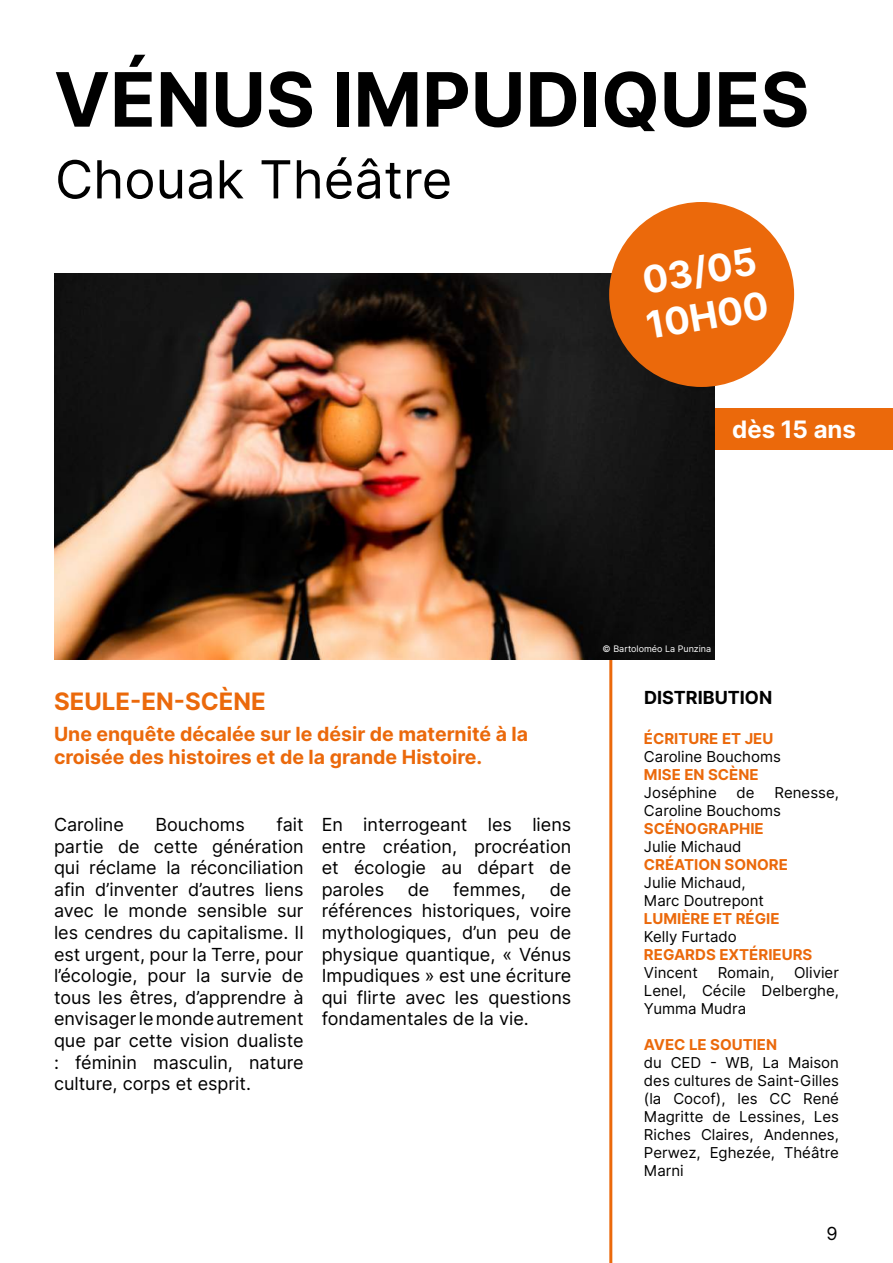
<style>
.page{position:relative;width:893px;height:1263px;background:#fff}
.page>*{position:absolute;margin:0;border:0;box-sizing:border-box;transform-origin:0 0}
.t1{font:700 75px "Inter";color:#000}
.t2{font:52.5px "Inter";color:#000}
.t3{font:700 37.5px/45px "Inter";color:#fff}
.t4{font:700 24px "Inter";color:#eb690b}
.t5{font:700 24px "Inter";color:#fff}
.t6{font:700 19.5px/23.4px "Inter";color:#eb690b}
.t7{font:18px/21.6px "Inter";color:#000;text-align:justify}
.t8{font:700 18px "Inter";color:#000}
.t9{font:15px/18px "Inter";color:#000}
.t10{font:700 15px "Inter";color:#eb690b}
.t11{font:9px "Inter";color:#fff}
</style>
<div class="page">
<div style="left:680px;top:409px;width:213px;height:41px;background:#eb690b"></div>
<hr style="left:609px;top:640px;width:3px;height:623px;background:#eb690b">
<img style="left:54px;top:273px;width:660px;height:386px">
<div style="left:609px;top:202px;width:185px;height:185px;background:#eb690b;border-radius:50%"></div>
<h1 class="t1" style="left:54px;top:45px;width:757px">VÉNUS IMPUDIQUES</h1>
<h2 class="t2" style="left:55px;top:141px;width:399px">Chouak Théâtre</h2>
<h3 class="t3" style="left:635px;top:259px;width:125px;rotate:-10deg">03/05<br>10H00</h3>
<h3 class="t5" style="left:732px;top:411px;width:125px">dès 15 ans</h3>
<h3 class="t4" style="left:54px;top:684px;width:213px">SEULE-EN-SCÈNE</h3>
<p class="t6" style="left:54px;top:721px;width:476px">Une enquête décalée sur le désir de maternité à la croisée des histoires et de la grande Histoire.</p>
<p class="t7" style="left:54px;top:813px;width:251px;text-indent:222px">fait partie de cette génération qui réclame la réconciliation afin d’inventer d’autres liens avec le monde sensible sur les cendres du capitalisme. Il est urgent, pour la Terre, pour l’écologie, pour la survie de tous les êtres, d’apprendre à envisager le monde autrement que par cette vision dualiste : féminin masculin, nature culture, corps et esprit.</p>
<p class="t7" style="left:322px;top:813px;width:251px">En interrogeant les liens entre création, procréation et écologie au départ de paroles</p>
<p class="t7" style="left:54px;top:813px;width:71px">Caroline</p>
<p class="t7" style="left:156px;top:813px;width:91px">Bouchoms</p>
<p class="t7" style="left:408px;top:878px;width:23px">de</p>
<p class="t7" style="left:453px;top:878px;width:74px">femmes,</p>
<p class="t7" style="left:322px;top:878px;width:251px;text-indent:228px">de références historiques, voire mythologiques, d’un peu de physique quantique, « Vénus Impudiques » est une écriture qui flirte avec les questions fondamentales de la vie.</p>
<p class="t11" style="left:603px;top:642px;width:110px">© Bartoloméo La Punzina</p>
<p class="t8" style="left:644px;top:684px;width:130px">DISTRIBUTION</p>
<p class="t10" style="left:644px;top:727px;width:131px">ÉCRITURE ET JEU</p>
<p class="t9" style="left:644px;top:747px;width:138px">Caroline Bouchoms</p>
<p class="t10" style="left:644px;top:763px;width:116px">MISE EN SCÈNE</p>
<p class="t9" style="left:644px;top:783px;width:74px">Joséphine</p>
<p class="t9" style="left:737px;top:783px;width:20px">de</p>
<p class="t9" style="left:644px;top:783px;width:196px;text-indent:131px">Renesse,<br>Caroline Bouchoms</p>
<p class="t10" style="left:644px;top:817px;width:121px">SCÉNOGRAPHIE</p>
<p class="t9" style="left:644px;top:837px;width:99px">Julie Michaud</p>
<p class="t10" style="left:644px;top:853px;width:146px">CRÉATION SONORE</p>
<p class="t9" style="left:644px;top:873px;width:121px">Julie Michaud,<br>Marc Doutrepont</p>
<p class="t10" style="left:644px;top:907px;width:137px">LUMIÈRE ET RÉGIE</p>
<p class="t9" style="left:644px;top:927px;width:94px">Kelly Furtado</p>
<p class="t10" style="left:644px;top:943px;width:170px">REGARDS EXTÉRIEURS</p>
<p class="t9" style="left:644px;top:963px;width:55px">Vincent</p>
<p class="t9" style="left:718px;top:963px;width:58px">Romain,</p>
<p class="t9" style="left:644px;top:963px;width:196px;text-align:justify;text-indent:150px">Olivier Lenel, Cécile Delberghe, Yumma Mudra</p>
<p class="t10" style="left:644px;top:1033px;width:135px">AVEC LE SOUTIEN</p>
<p class="t9" style="left:644px;top:1053px;width:196px;text-align:justify">du CED - WB, La Maison des cultures de Saint-Gilles (la Cocof), les CC René Magritte de Lessines, Les Riches Claires, Andennes, Perwez, Eghezée, Théâtre Marni</p>
<p class="t7" style="left:826px;top:1222px;width:13px">9</p>
</div>
